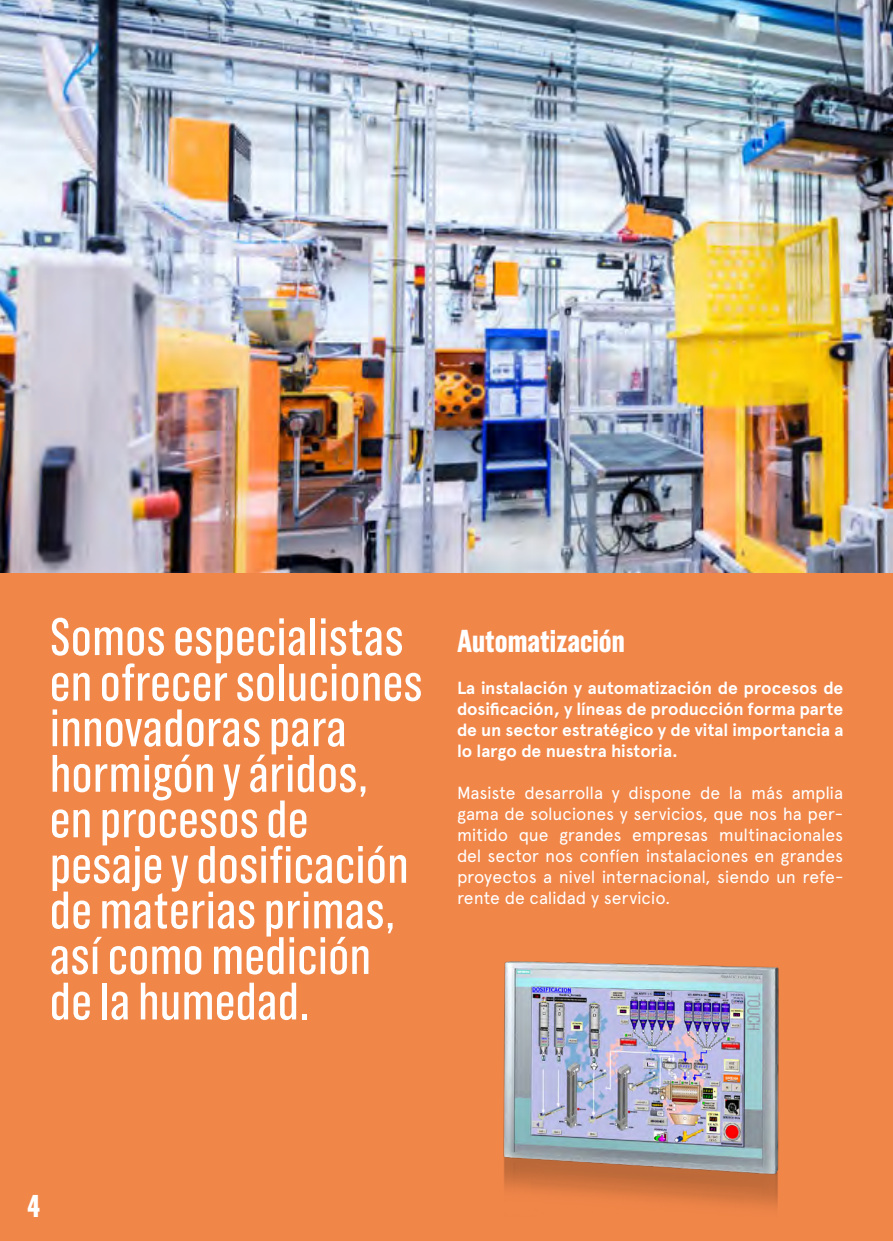
<style>
.page{position:relative;width:893px;height:1241px;background:#fff}
.page>*{position:absolute;margin:0;border:0;box-sizing:border-box;transform-origin:0 0}
.t1{font:52.5px/45.5px "Grotzec Cond";color:#fff}
.t2{font:700 31.5px "Grotzec Cond";color:#fff}
.t3{font:17.5px/21px "Apercu";letter-spacing:-.01em;color:#fff;text-align:justify}
.t4{font:700 17.5px/21px "Apercu";color:#fff;text-align:justify}
</style>
<div class="page">
<div style="left:0;top:572px;width:893px;height:668px;background:#f18649"></div>
<img style="left:0;top:0;width:893px;height:572px">
<img style="left:503px;top:961px;width:276px;height:247px">
<h1 class="t1" style="left:50px;top:613px;width:375px">Somos especialistas en ofrecer soluciones innovadoras para hormigón y áridos, en procesos de pesaje y dosificación de materias primas, así como medición de la humedad.</h1>
<h2 class="t2" style="left:457px;top:621px;width:169px">Automatización</h2>
<p class="t4" style="left:457px;top:677px;width:388px">La instalación y automatización de procesos de dosificación, y líneas de producción forma parte de un sector estratégico y de vital importancia a lo largo de nuestra historia.</p>
<p class="t3" style="left:457px;top:781px;width:388px">Masiste desarrolla y dispone de la más amplia gama de soluciones y servicios, que nos ha per&shy;mitido que grandes empresas multinacionales del sector nos confíen instalaciones en grandes proyectos a nivel internacional, siendo un refe&shy;rente de calidad y servicio.</p>
<h2 class="t2" style="left:27px;top:1185px;width:15px">4</h2>
</div>
